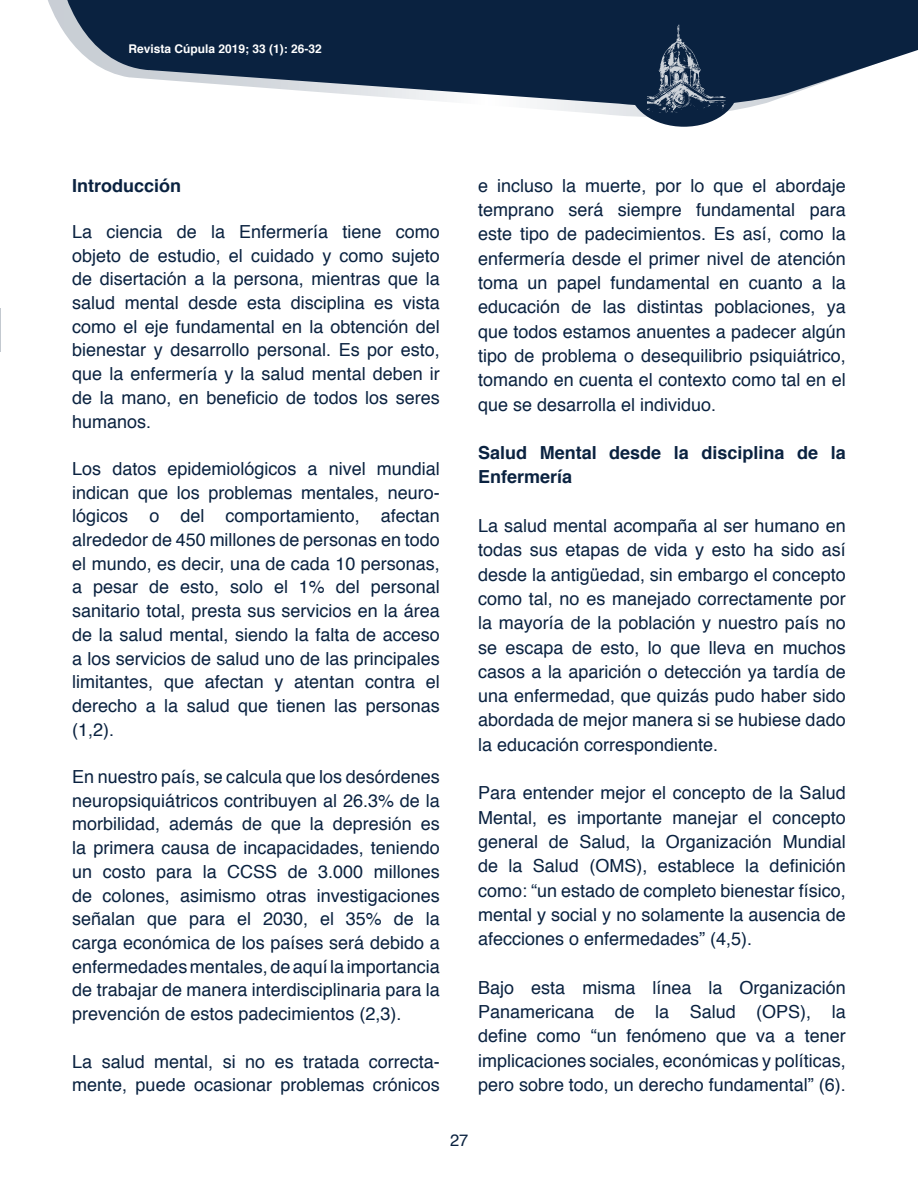
<style>
.page{position:relative;width:918px;height:1188px;background:#fff}
.page>*{position:absolute;margin:0;border:0;box-sizing:border-box;transform-origin:0 0}
.t1{font:18px/23.7px "Helvetica";color:#0a2240;text-align:justify}
.t2{font:700 18px/24.3px "Helvetica";color:#0a2240}
.t3{font:16.5px "Helvetica";color:#0a2240}
.t4{font:700 12px "Helvetica";color:#fff}
</style>
<div class="page">
<svg style="left:62px;top:0;width:856px;height:114px;fill:#0a2240"></svg>
<div style="left:630px;top:49px;width:108px;height:78px;background:#0a2240;border-radius:50%"></div>
<svg style="left:647px;top:25px;width:79px;height:88px"></svg>
<hr style="left:0;top:309px;width:1px;height:43px;background:#c3c9d0">
<p class="t4" style="left:128px;top:39px;width:195px">Revista Cúpula 2019; 33 (1): 26-32</p>
<p class="t2" style="left:72px;top:173px;width:111px">Introducción</p>
<p class="t1" style="left:72px;top:220px;width:369px">La ciencia de la Enfermería tiene como objeto de estudio, el cuidado y como sujeto de disertación a la persona, mientras que la salud mental desde esta disciplina es vista como el eje fundamental en la obtención del bienestar y desarrollo personal. Es por esto, que la enfermería y la salud mental deben ir de la mano, en beneficio de todos los seres humanos.</p>
<p class="t1" style="left:72px;top:457px;width:369px">Los datos epidemiológicos a nivel mundial indican que los problemas mentales, neuro&shy;lógicos o del comportamiento, afectan alrededor de 450 millones de personas en todo el mundo, es decir, una de cada 10 personas, a pesar de esto, solo el 1% del personal sanitario total, presta sus servicios en la área de la salud mental, siendo la falta de acceso a los servicios de salud uno de las principales limitantes, que afectan y atentan contra el derecho a la salud que tienen las personas (1,2).</p>
<p class="t1" style="left:72px;top:765px;width:369px">En nuestro país, se calcula que los desórdenes neuropsiquiátricos contribuyen al 26.3% de la morbilidad, además de que la depresión es la primera causa de incapacidades, teniendo un costo para la CCSS de 3.000 millones de colones, asimismo otras investigaciones señalan que para el 2030, el 35% de la carga económica de los países será debido a enfermedades mentales, de aquí la importancia de trabajar de manera interdisciplinaria para la prevención de estos padecimientos (2,3).</p>
<p class="t1" style="left:72px;top:1050px;width:369px">La salud mental, si no es tratada correcta&shy;mente, puede ocasionar problemas crónicos</p>
<p class="t1" style="left:478px;top:174px;width:369px;line-height:24.3px">e incluso la muerte, por lo que el abordaje temprano será siempre fundamental para este tipo de padecimientos. Es así, como la enfermería desde el primer nivel de atención toma un papel fundamental en cuanto a la educación de las distintas poblaciones, ya que todos estamos anuentes a padecer algún tipo de problema o desequilibrio psiquiátrico, tomando en cuenta el contexto como tal en el que se desarrolla el individuo.</p>
<p class="t2" style="left:478px;top:441px;width:369px">Salud Mental desde la disciplina de la<br>Enfermería</p>
<p class="t1" style="left:478px;top:514px;width:369px;line-height:24.3px">La salud mental acompaña al ser humano en todas sus etapas de vida y esto ha sido así desde la antigüedad, sin embargo el concepto como tal, no es manejado correctamente por la mayoría de la población y nuestro país no se escapa de esto, lo que lleva en muchos casos a la aparición o detección ya tardía de una enfermedad, que quizás pudo haber sido abordada de mejor manera si se hubiese dado la educación correspondiente.</p>
<p class="t1" style="left:478px;top:781px;width:369px;line-height:24.3px">Para entender mejor el concepto de la Salud Mental, es importante manejar el concepto general de Salud, la Organización Mundial de la Salud (OMS), establece la definición como: “un estado de completo bienestar físico, mental y social y no solamente la ausencia de afecciones o enfermedades” (4,5).</p>
<p class="t1" style="left:478px;top:976px;width:369px;line-height:24.3px">Bajo esta misma línea la Organización Panamericana de la Salud (OPS), la define como “un fenómeno que va a tener implicaciones sociales, económicas y políticas, pero sobre todo, un derecho fundamental” (6).</p>
<p class="t3" style="left:450px;top:1128px;width:20px">27</p>
</div>
